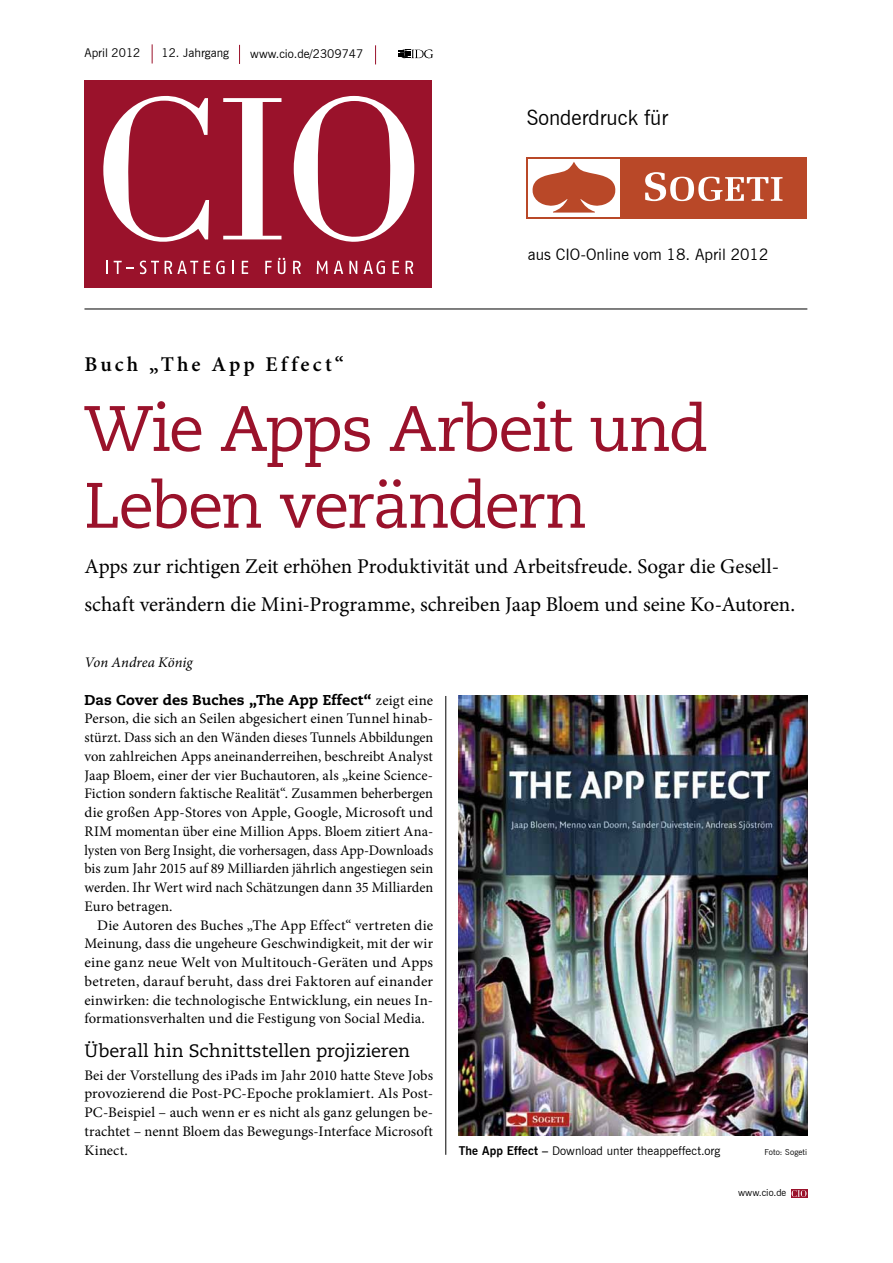
<style>
.page{position:relative;width:893px;height:1263px;background:#fff}
.page>*{position:absolute;margin:0;border:0;box-sizing:border-box;transform-origin:0 0}
.t1{font:64.05px/76.8px "Caecilia";letter-spacing:-.035em;color:#9a122b}
.t2{font:21px/37.5px "Minion Pro";letter-spacing:-.005em;color:#000}
.t3{font:600 21px "Minion Pro";letter-spacing:.145em;color:#000}
.t4{font:21px "News Gothic BT";color:#000}
.t5{font:18px "Caecilia";color:#000}
.t6{font:15.75px "News Gothic BT";color:#000}
.t7{font:14.7px/18.8px "Minion Pro";letter-spacing:.005em;color:#000;text-align:justify}
.t8{font:14.7px "Minion Pro";letter-spacing:.005em;color:#000;scale:.96 1}
.t9{font:14.7px "Minion Pro";letter-spacing:.005em;color:#000;scale:1.04 1}
.t10{font:italic 14.7px "Minion Pro";color:#000}
.t11{font:800 14.25px "Caecilia";letter-spacing:.005em;color:#000}
.t12{font:12px "News Gothic BT";color:#000}
.t13{font:9.75px "News Gothic BT";color:#000}
.t14{font:8.25px "News Gothic BT";letter-spacing:.01em;color:#000}
.s1{font-family:"Minion Pro";font-weight:400;font-size:14.7px}
.s2{font-weight:700}
</style>
<div class="page">
<svg style="left:791px;top:1189px;width:16px;height:9px"></svg>
<svg style="left:792px;top:1190px;width:14px;height:7px"></svg>
<hr style="left:84px;top:309px;width:723px;height:1px;background:#000">
<div style="left:84px;top:80px;width:348px;height:208px;background:#9a122b"></div>
<svg style="left:103px;top:96px;width:106px;height:146px"></svg>
<svg style="left:223px;top:98px;width:58px;height:141px"></svg>
<svg style="left:294px;top:96px;width:120px;height:146px"></svg>
<svg style="left:106px;top:261px;width:2px;height:13px"></svg>
<svg style="left:114px;top:261px;width:20px;height:13px"></svg>
<svg style="left:140px;top:261px;width:19px;height:13px"></svg>
<svg style="left:165px;top:261px;width:33px;height:13px"></svg>
<svg style="left:204px;top:261px;width:6px;height:13px"></svg>
<svg style="left:216px;top:261px;width:9px;height:13px"></svg>
<svg style="left:232px;top:261px;width:2px;height:13px"></svg>
<svg style="left:242px;top:261px;width:6px;height:13px"></svg>
<svg style="left:265px;top:261px;width:7px;height:13px"></svg>
<svg style="left:278px;top:258px;width:7px;height:16px"></svg>
<svg style="left:293px;top:261px;width:8px;height:13px"></svg>
<svg style="left:317px;top:261px;width:11px;height:13px"></svg>
<svg style="left:334px;top:261px;width:9px;height:13px"></svg>
<svg style="left:349px;top:261px;width:8px;height:13px"></svg>
<svg style="left:364px;top:261px;width:21px;height:13px"></svg>
<svg style="left:393px;top:261px;width:6px;height:13px"></svg>
<svg style="left:406px;top:261px;width:7px;height:13px"></svg>
<svg style="left:152px;top:44px;width:1px;height:20px"></svg>
<svg style="left:239px;top:45px;width:1px;height:19px"></svg>
<svg style="left:375px;top:45px;width:1px;height:19px"></svg>
<svg style="left:398px;top:49px;width:35px;height:9px"></svg>
<div style="left:525px;top:155px;width:284px;height:65px;background:linear-gradient(to bottom,#fff,#fff)"></div>
<div style="left:527px;top:157px;width:280px;height:61px;background:#b94828"></div>
<div style="left:528px;top:159px;width:91px;height:58px;background:#fff"></div>
<svg style="left:532px;top:162px;width:84px;height:51px"></svg>
<svg style="left:645px;top:172px;width:137px;height:29px"></svg>
<img style="left:459px;top:696px;width:348px;height:440px">
<hr style="left:446px;top:696px;width:1px;height:459px;background:#000">
<p class="t12" style="left:84px;top:45px;width:58px">April 2012</p>
<p class="t12" style="left:161px;top:45px;width:69px">12. Jahrgang</p>
<p class="t12" style="left:250px;top:46px;width:115px">www.cio.de/2309747</p>
<p class="t4" style="left:527px;top:105px;width:143px">Sonderdruck für</p>
<p class="t6" style="left:528px;top:245px;width:242px">aus CIO-Online vom 18. April 2012</p>
<p class="t3" style="left:85px;top:352px;width:261px">Buch „The App Effect“</p>
<p class="t1" style="left:84px;top:391px;width:626px">Wie Apps Arbeit und<br>Leben verändern</p>
<p class="t2" style="left:84px;top:548px;width:712px">Apps zur richtigen Zeit erhöhen Produktivität und Arbeitsfreude. Sogar die Gesell&shy;schaft verändern die Mini-Programme, schreiben Jaap Bloem und seine Ko-Autoren.</p>
<p class="t10" style="left:85px;top:653px;width:110px">Von Andrea König</p>
<p class="t11" style="left:84px;top:691px;width:350px">Das Cover des Buches „The App Effect“ <span class="s1">zeigt eine</span></p>
<p class="t7" style="left:84px;top:709px;width:350px">Person, die sich an Seilen abgesichert einen Tunnel hinab-</p>
<p class="t7" style="left:84px;top:728px;width:350px">stürzt. Dass sich an den Wänden dieses Tunnels Abbildungen</p>
<p class="t7" style="left:84px;top:747px;width:350px">von zahlreichen Apps aneinanderreihen, beschreibt Analyst</p>
<p class="t7" style="left:84px;top:765px;width:350px">Jaap Bloem, einer der vier Buchautoren, als „keine Science-</p>
<p class="t7" style="left:84px;top:784px;width:350px">Fiction sondern faktische Realität“. Zusammen beherbergen</p>
<p class="t7" style="left:84px;top:803px;width:350px">die großen App-Stores von Apple, Google, Microsoft und</p>
<p class="t7" style="left:84px;top:822px;width:350px">RIM momentan über eine Million Apps. Bloem zitiert Ana-</p>
<p class="t8" style="left:84px;top:840px;width:365px">lysten von Berg Insight, die vorhersagen, dass App-Downloads</p>
<p class="t7" style="left:84px;top:859px;width:350px">bis zum Jahr 2015 auf 89 Milliarden jährlich angestiegen sein</p>
<p class="t7" style="left:84px;top:878px;width:350px">werden. Ihr Wert wird nach Schätzungen dann 35 Milliarden</p>
<p class="t7" style="left:84px;top:897px;width:89px">Euro betragen.</p>
<p class="t7" style="left:97px;top:915px;width:337px">Die Autoren des Buches „The App Effect“ vertreten die</p>
<p class="t7" style="left:84px;top:934px;width:350px">Meinung, dass die ungeheure Geschwindigkeit, mit der wir</p>
<p class="t9" style="left:84px;top:952px;width:337px">eine ganz neue Welt von Multitouch-Geräten und Apps</p>
<p class="t7" style="left:84px;top:972px;width:350px">betreten, darauf beruht, dass drei Faktoren auf einander</p>
<p class="t7" style="left:84px;top:990px;width:350px">einwirken: die technologische Entwicklung, ein neues In-</p>
<p class="t7" style="left:84px;top:1009px;width:342px">formationsverhalten und die Festigung von Social Media.</p>
<p class="t5" style="left:84px;top:1040px;width:327px">Überall hin Schnittstellen projizieren</p>
<p class="t7" style="left:84px;top:1065px;width:350px">Bei der Vorstellung des iPads im Jahr 2010 hatte Steve Jobs provozierend die Post-PC-Epoche proklamiert. Als Post-PC-Beispiel – auch wenn er es nicht als ganz gelungen be&shy;trachtet – nennt Bloem das Bewegungs-Interface Microsoft Kinect.</p>
<p class="t12" style="left:459px;top:1143px;width:263px"><span class="s2">The App Effect –</span> Download unter theappeffect.org</p>
<p class="t14" style="left:764px;top:1147px;width:44px">Foto: Sogeti</p>
<p class="t13" style="left:738px;top:1187px;width:50px">www.cio.de</p>
</div>
